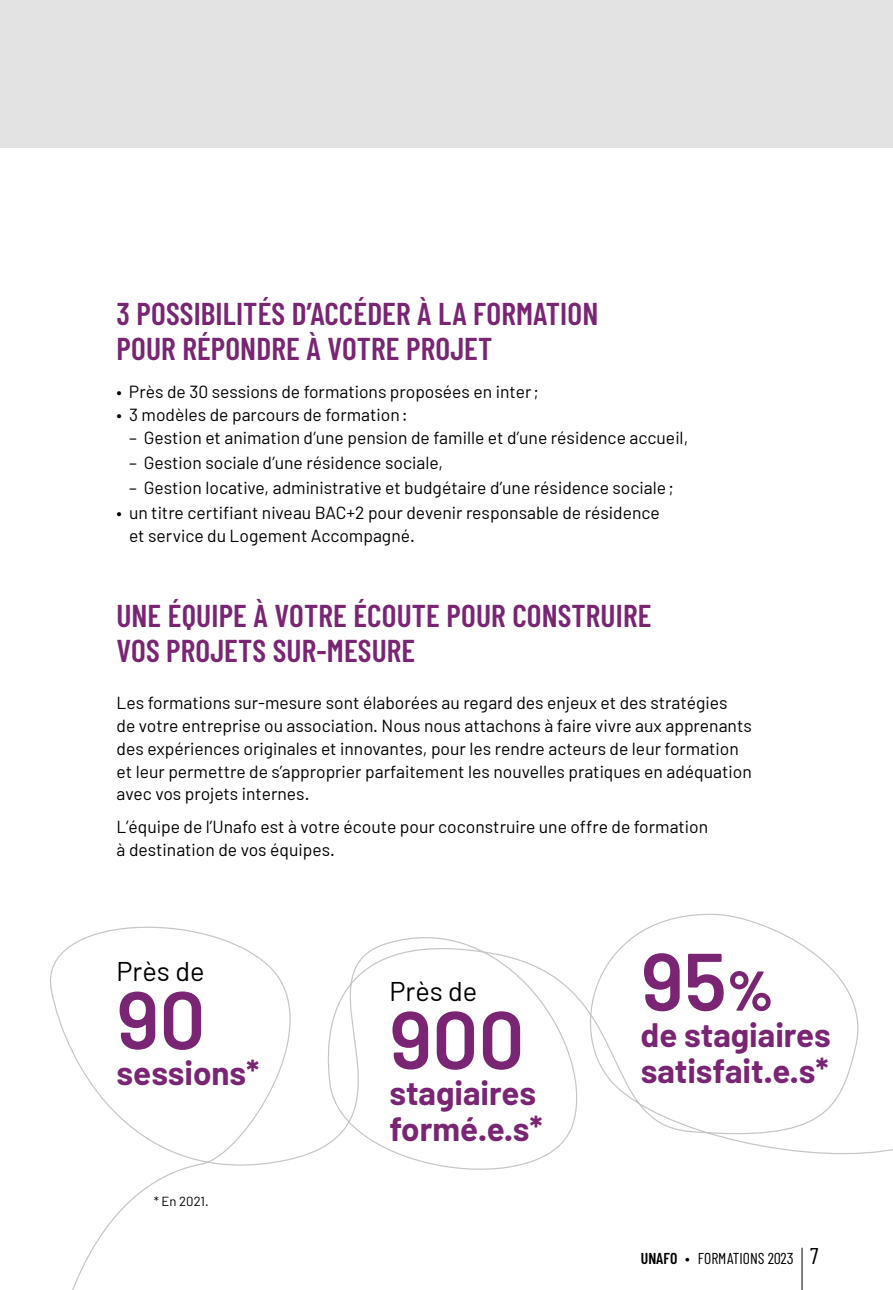
<style>
.page{position:relative;width:893px;height:1290px;background:#fff}
.page>*{position:absolute;margin:0;border:0;box-sizing:border-box;transform-origin:0 0}
.t1{font:600 81.2px "Barlow";color:#792573}
.t2{font:700 33.07px/36.1px "Barlow";color:#792573}
.t3{font:600 31.5px/35px "Barlow Condensed";letter-spacing:.005em;color:#792573}
.t4{font:27.12px "Barlow";color:#000}
.t5{font:17.5px/22.8px "Barlow";color:#000}
.t6{font:15.75px "Barlow Condensed";color:#000}
.t7{font:13.12px "Barlow";color:#000}
.s1{font-weight:800;font-size:56px}
.s2{font-weight:600}
.s3{font-size:22.75px}
</style>
<div class="page">
<div style="left:0;top:0;width:893px;height:148px;background:#e3e3e3"></div>
<svg style="left:50px;top:913px;width:843px;height:377px"></svg>
<h3 class="t3" style="left:117px;top:295px;width:483px">3 POSSIBILITÉS D’ACCÉDER À LA FORMATION<br>POUR RÉPONDRE À VOTRE PROJET</h3>
<p class="t5" style="left:117px;top:380px;width:424px">• Près de 30 sessions de formations proposées en inter;</p>
<p class="t5" style="left:117px;top:403px;width:293px">• 3 modèles de parcours de formation:</p>
<p class="t5" style="left:129px;top:425px;width:561px">– Gestion et animation d’une pension de famille et d’une résidence accueil,</p>
<p class="t5" style="left:129px;top:451px;width:316px">– Gestion sociale d’une résidence sociale,</p>
<p class="t5" style="left:129px;top:476px;width:546px">– Gestion locative, administrative et budgétaire d’une résidence sociale;</p>
<p class="t5" style="left:129px;top:501px;width:532px;text-indent:-12px">• un titre certifiant niveau BAC+2 pour devenir responsable de résidence et service du Logement Accompagné.</p>
<h3 class="t3" style="left:117px;top:596px;width:536px">UNE ÉQUIPE À VOTRE ÉCOUTE POUR CONSTRUIRE<br>VOS PROJETS SUR-MESURE</h3>
<p class="t5" style="left:117px;top:691px;width:637px">Les formations sur-mesure sont élaborées au regard des enjeux et des stratégies<br>de votre entreprise ou association. Nous nous attachons à faire vivre aux apprenants des expériences originales et innovantes, pour les rendre acteurs de leur formation et leur permettre de s’approprier parfaitement les nouvelles pratiques en adéquation avec vos projets internes.</p>
<p class="t5" style="left:117px;top:815px;width:593px">L’équipe de l’Unafo est à votre écoute pour coconstruire une offre de formation à destination de vos équipes.</p>
<h3 class="t4" style="left:117px;top:955px;width:89px">Près de</h3>
<h1 class="t1" style="left:117px;top:969px;width:90px">90</h1>
<h2 class="t2" style="left:117px;top:1055px;width:144px">sessions*</h2>
<p class="t7" style="left:154px;top:1193px;width:56px">* En 2021.</p>
<h3 class="t4" style="left:389px;top:974px;width:89px">Près de</h3>
<h1 class="t1" style="left:389px;top:989px;width:137px">900</h1>
<h2 class="t2" style="left:389px;top:1075px;width:155px">stagiaires formé.e.s*</h2>
<h1 class="t1" style="left:641px;top:931px;width:134px">95<span class="s1">%</span></h1>
<h2 class="t2" style="left:641px;top:1016px;width:191px">de stagiaires satisfait.e.s*</h2>
<p class="t6" style="left:641px;top:1248px;width:179px"><span class="s2">UNAFO</span> • FORMATIONS 2023 <span class="s3">7</span></p>
</div>
